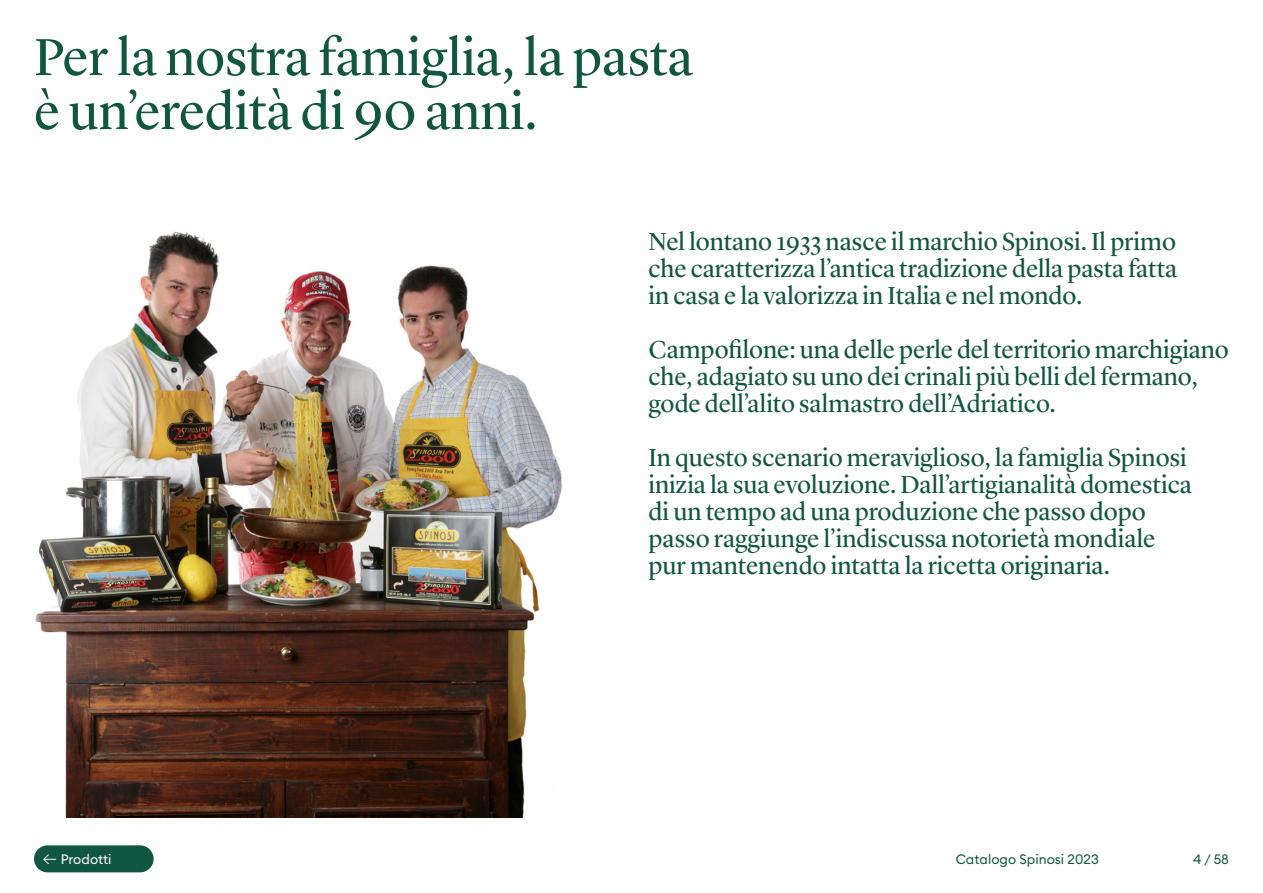
<style>
.page{position:relative;width:1263px;height:893px;background:#fff}
.page>*{position:absolute;margin:0;border:0;box-sizing:border-box;transform-origin:0 0}
.t1{font:54px "Lyon Display";color:#115640}
.t2{font:25.5px/27px "Lyon Display";color:#115640}
.t3{font:13.5px "Font Regular 2";color:#115640}
.t4{font:13.5px "Font Regular 2";letter-spacing:-.005em;color:#fff}
.s1{font-family:"Riforma";font-weight:300}
</style>
<div class="page">
<img style="left:35px;top:232px;width:527px;height:585px">
<div style="left:34px;top:845px;width:120px;height:27px;background:#115640;border-radius:14px"></div>
<p class="t1" style="left:34px;top:17px;width:660px">Per la nostra famiglia, la pasta</p>
<p class="t1" style="left:34px;top:71px;width:505px">è un’eredità di 90 anni.</p>
<p class="t2" style="left:648px;top:226px;width:529px">Nel lontano 1933 nasce il marchio Spinosi. Il primo</p>
<p class="t2" style="left:648px;top:253px;width:530px">che caratterizza l’antica tradizione della pasta fatta</p>
<p class="t2" style="left:648px;top:280px;width:435px">in casa e la valorizza in Italia e nel mondo.</p>
<p class="t2" style="left:648px;top:334px;width:582px">Campofilone: una delle perle del territorio marchigiano</p>
<p class="t2" style="left:648px;top:361px;width:551px">che, adagiato su uno dei crinali più belli del fermano, gode dell’alito salmastro dell’Adriatico.</p>
<p class="t2" style="left:648px;top:442px;width:545px">In questo scenario meraviglioso, la famiglia Spinosi inizia la sua evoluzione. Dall’artigianalità domestica</p>
<p class="t2" style="left:648px;top:496px;width:499px">di un tempo ad una produzione che passo dopo</p>
<p class="t2" style="left:648px;top:523px;width:508px">passo raggiunge l’indiscussa notorietà mondiale</p>
<p class="t2" style="left:648px;top:550px;width:463px">pur mantenendo intatta la ricetta originaria.</p>
<p class="t4" style="left:43px;top:850px;width:70px"><span class="s1">←</span> Prodotti</p>
<p class="t3" style="left:956px;top:850px;width:145px">Catalogo Spinosi 2023</p>
<p class="t3" style="left:1193px;top:850px;width:37px">4 / 58</p>
</div>
